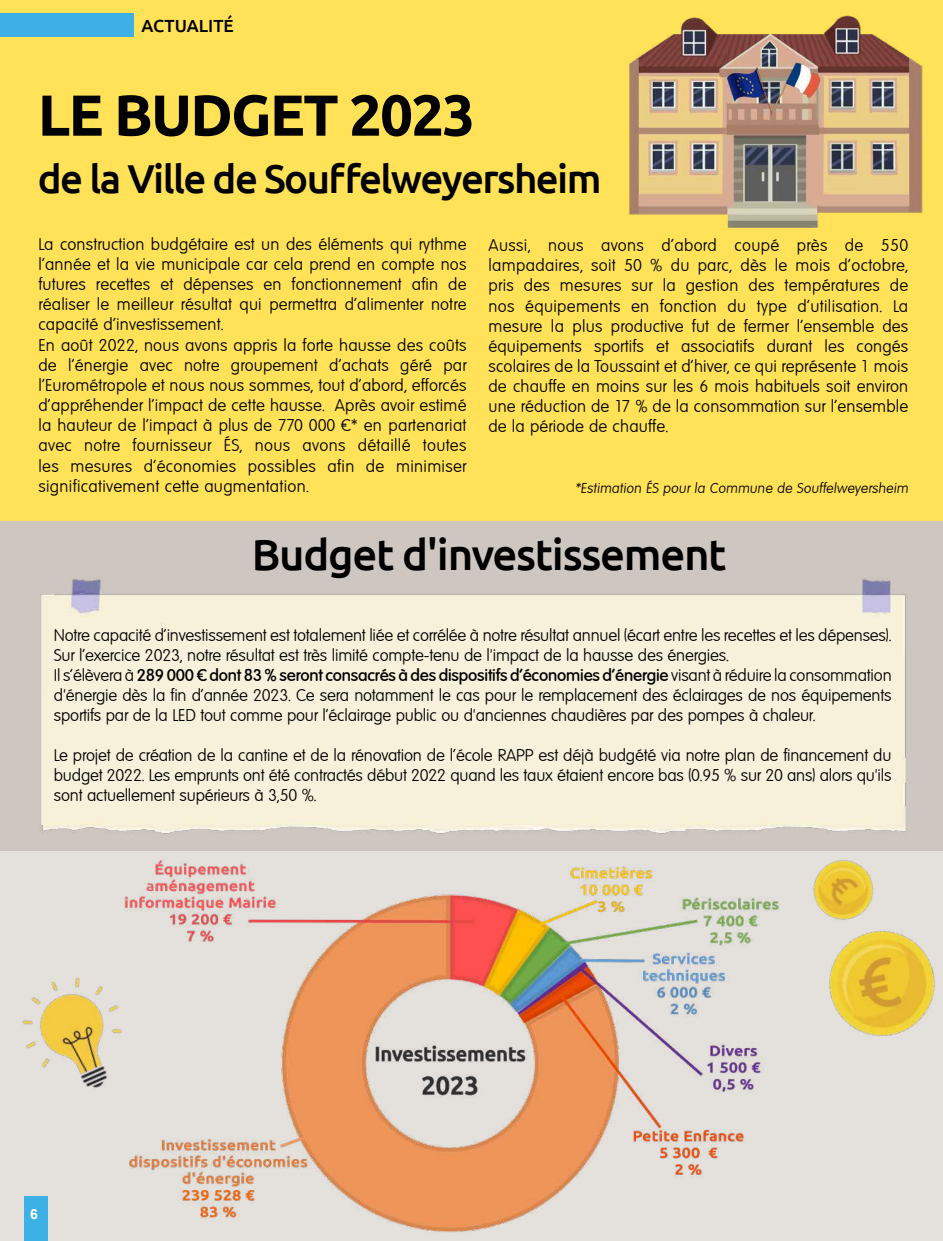
<style>
.page{position:relative;width:943px;height:1241px;background:#fff}
.page>*{position:absolute;margin:0;border:0;box-sizing:border-box;transform-origin:0 0}
.t1{font:700 57.75px "Ubuntu";letter-spacing:-.03em;color:#000}
.t2{font:500 43.75px "Ubuntu";letter-spacing:-.03em;color:#000}
.t3{font:500 40.25px "Ubuntu";letter-spacing:-.04em;color:#000}
.t4{font:500 17.5px "Ubuntu";color:#000}
.t5{font:16.62px/20.1px "Elementary SF";letter-spacing:.01em;color:#000;text-align:justify}
.t6{font:16.62px/19.9px "Elementary SF";letter-spacing:-.01em;color:#000}
.t7{font:16.62px "Elementary SF Bold";letter-spacing:-.01em;color:#000}
.t8{font:14px "Elementary SF Italic";letter-spacing:.01em;color:#000}
.t9{font:700 14px "Arial";color:#fff}
.s1{font-family:"Elementary SF"}
</style>
<div class="page">
<div style="left:0;top:520px;width:943px;height:720px;background:#cec7c1"></div>
<div style="left:0;top:850px;width:943px;height:390px;background:#e4e1dd"></div>
<div style="left:0;top:0;width:943px;height:520px;background:#ffe258"></div>
<div style="left:0;top:14px;width:134px;height:23px;background:#3db0e5"></div>
<img style="left:24px;top:579px;width:905px;height:272px">
<div style="left:24px;top:1195px;width:23px;height:45px;background:#3db0e5"></div>
<img style="left:628px;top:15px;width:295px;height:213px">
<img style="left:115px;top:826px;width:672px;height:406px">
<img style="left:22px;top:941px;width:152px;height:197px">
<img style="left:772px;top:933px;width:163px;height:160px">
<img style="left:770px;top:830px;width:128px;height:128px">
<p class="t4" style="left:141px;top:14px;width:94px">ACTUALITÉ</p>
<h1 class="t1" style="left:38px;top:80px;width:439px">LE BUDGET 2023</h1>
<h3 class="t3" style="left:38px;top:154px;width:565px">de la Ville de Souffelweyersheim</h3>
<p class="t5" style="left:488px;top:235px;width:421px">Aussi, nous avons d’abord coupé près de 550 lampadaires, soit 50 % du parc, dès le mois d’octobre, pris des mesures sur la gestion des températures de nos équipements en fonction du type d’utilisation. La mesure la plus productive fut de fermer l’ensemble des équipements sportifs et associatifs durant les congés scolaires de la Toussaint et d’hiver, ce qui représente 1 mois de chauffe en moins sur les 6 mois habituels soit environ une réduction de 17 % de la consommation sur l’ensemble de la période de chauffe.</p>
<p class="t5" style="left:38px;top:234px;width:429px;text-align:left">La construction budgétaire est un des éléments qui rythme l’année et la vie municipale car cela prend en compte nos futures recettes et dépenses en fonctionnement afin de réaliser le meilleur résultat qui permettra d’alimenter notre capacité d’investissement.<br>En août 2022, nous avons appris la forte hausse des coûts de l’énergie avec notre groupement d’achats géré par l’Eurométropole et nous nous sommes, tout d’abord, efforcés d’appréhender l’impact de cette hausse. Après avoir estimé la hauteur de l’impact à plus de 770 000 €* en partenariat avec notre fournisseur ÉS, nous avons détaillé toutes les mesures d’économies possibles afin de minimiser significativement cette augmentation.</p>
<p class="t8" style="left:575px;top:480px;width:334px">*Estimation ÉS pour la Commune de Souffelweyersheim</p>
<h2 class="t2" style="left:252px;top:526px;width:476px">Budget d'investissement</h2>
<p class="t6" style="left:54px;top:625px;width:839px">Notre capacité d’investissement est totalement liée et corrélée à notre résultat annuel (écart entre les recettes et les dépenses).<br>Sur l’exercice 2023, notre résultat est très limité compte-tenu de l'impact de la hausse des énergies.</p>
<p class="t7" style="left:54px;top:665px;width:839px"><span class="s1">Il s’élèvera à</span> 289 000 € dont 83 % seront consacrés à des dispositifs d’économies d’énergie <span class="s1">visant à réduire la consommation</span></p>
<p class="t6" style="left:54px;top:685px;width:839px">d'énergie dès la fin d’année 2023. Ce sera notamment le cas pour le remplacement des éclairages de nos équipements sportifs par de la LED tout comme pour l’éclairage public ou d'anciennes chaudières par des pompes à chaleur.</p>
<p class="t5" style="left:54px;top:745px;width:839px">Le projet de création de la cantine et de la rénovation de l’école RAPP est déjà budgété via notre plan de financement du budget 2022. Les emprunts ont été contractés début 2022 quand les taux étaient encore bas (0.95 % sur 20 ans) alors qu'ils sont actuellement supérieurs à 3,50 %.</p>
<p class="t9" style="left:30px;top:1203px;width:9px">6</p>
</div>
